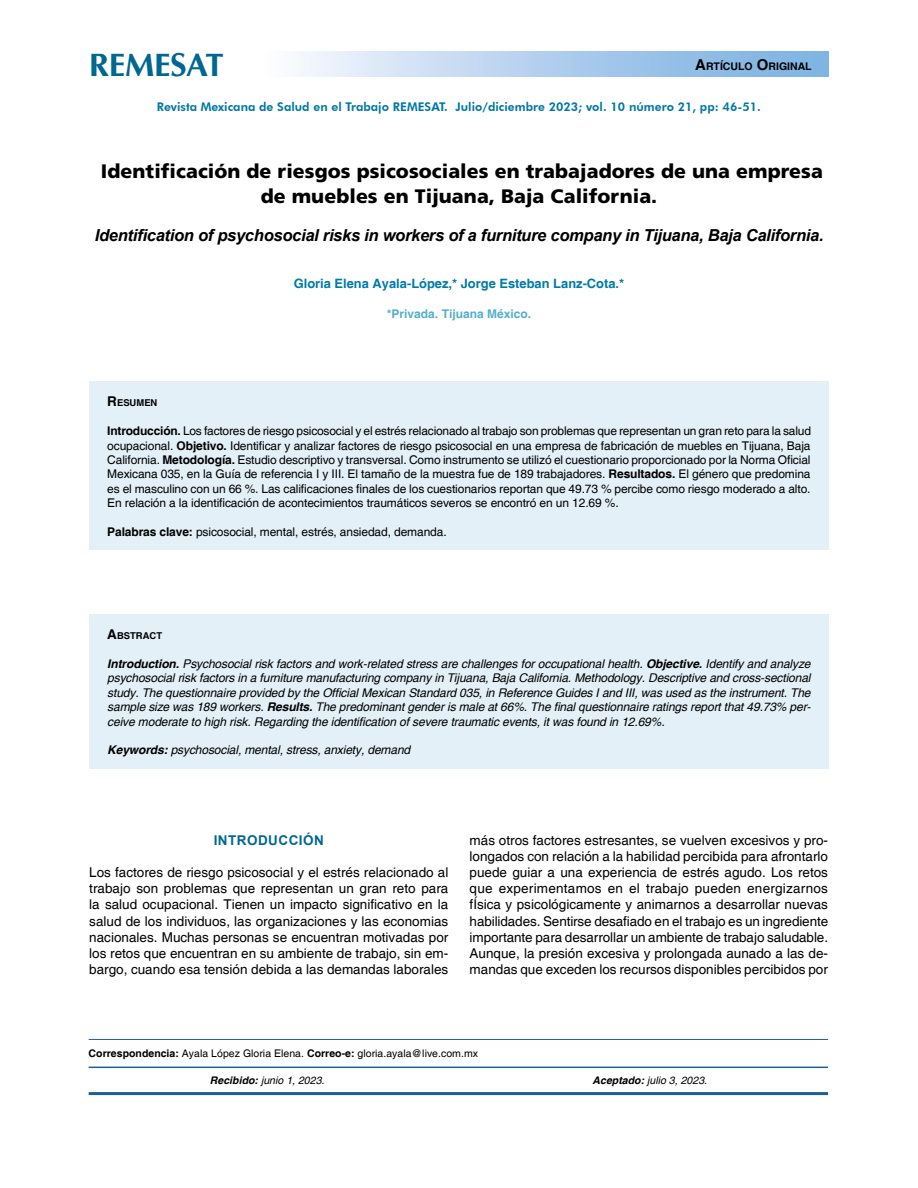
<style>
.page{position:relative;width:918px;height:1188px;background:#fff}
.page>*{position:absolute;margin:0;border:0;box-sizing:border-box;transform-origin:0 0}
.t1{font:700 33px "Ottawa";letter-spacing:-.015em;color:#006791}
.t2{font:900 19.5px/25.2px "Frutiger";letter-spacing:.005em;color:#000;text-align:center}
.t3{font:italic 700 16.5px "Arial";letter-spacing:-.015em;color:#000}
.t4{font:13.5px/16.2px "Helvetica";color:#000;text-align:justify}
.t5{font:700 13.5px "Arial";letter-spacing:.035em;color:#006791}
.t6{font:700 12.9px "Helvetica";color:#007ba9}
.t7{font:12px/14.4px "Helvetica";letter-spacing:-.01em;color:#000;text-align:justify}
.t8{font:italic 12px/14.4px "Helvetica";letter-spacing:-.01em;color:#000;text-align:justify}
.t9{font:800 12px "Futura BT";letter-spacing:.005em;color:#0076a7}
.t10{font:700 12px "Helvetica";color:#54aed0}
.t11{font:10.5px "Helvetica";letter-spacing:.005em;color:#000}
.t12{font:italic 10.5px "Helvetica";letter-spacing:.005em;color:#000}
.t13{font:700 10.5px "Helvetica";color:#000}
.t14{font:700 9.45px "Helvetica";color:#000}
.s1{font-size:15px}
.s2{font-size:13.5px}
.s3{font-weight:700}
</style>
<div class="page">
<div style="left:265px;top:51px;width:564px;height:26px;background:linear-gradient(to right,#f7f8fe,#74ace0)"></div>
<div style="left:89px;top:381px;width:740px;height:169px;background:#e3f0f8"></div>
<div style="left:89px;top:614px;width:740px;height:155px;background:#e3f0f8"></div>
<hr style="left:89px;top:1039px;width:739px;height:1px;background:#1f5d96">
<hr style="left:89px;top:1067px;width:739px;height:1px;background:#1f5d96">
<hr style="left:89px;top:1092px;width:739px;height:3px;background:#1f5d96">
<h1 class="t1" style="left:89px;top:45px;width:136px">REMESAT</h1>
<p class="t13" style="left:695px;top:60px;width:111px"><span class="s1">A</span>RTÍCULO <span class="s1">O</span>RIGINAL</p>
<p class="t9" style="left:157px;top:100px;width:606px">Revista Mexicana de Salud en el Trabajo REMESAT. Julio/diciembre 2023; vol. 10 número 21, pp: 46-51.</p>
<h2 class="t2" style="left:101px;top:158px;width:724px">Identificación de riesgos psicosociales en trabajadores de una empresa de muebles en Tijuana, Baja California.</h2>
<p class="t3" style="left:95px;top:224px;width:730px">Identification of psychosocial risks in workers of a furniture company in Tijuana, Baja California.</p>
<p class="t6" style="left:294px;top:275px;width:332px">Gloria Elena Ayala-López,* Jorge Esteban Lanz-Cota.*</p>
<p class="t10" style="left:387px;top:306px;width:146px">*Privada. Tijuana México.</p>
<p class="t14" style="left:107px;top:397px;width:52px"><span class="s2">R</span>ESUMEN</p>
<p class="t7" style="left:107px;top:424px;width:705px"><span class="s3">Introducción.</span> Los factores de riesgo psicosocial y el estrés relacionado al trabajo son problemas que representan un gran reto para la salud ocupacional. <span class="s3">Objetivo.</span> Identificar y analizar factores de riesgo psicosocial en una empresa de fabricación de muebles en Tijuana, Baja California. <span class="s3">Metodología.</span> Estudio descriptivo y transversal. Como instrumento se utilizó el cuestionario proporcionado por la Norma Oficial Mexicana 035, en la Guía de referencia I y III. El tamaño de la muestra fue de 189 trabajadores. <span class="s3">Resultados.</span> El género que predomina es el masculino con un 66 %. Las calificaciones finales de los cuestionarios reportan que 49.73 % percibe como riesgo moderado a alto.<br>En relación a la identificación de acontecimientos traumáticos severos se encontró en un 12.69 %.</p>
<p class="t7" style="left:107px;top:525px;width:341px"><span class="s3">Palabras clave:</span> psicosocial, mental, estrés, ansiedad, demanda.</p>
<p class="t14" style="left:107px;top:630px;width:31px"><span class="s2">A</span>BSTRA</p>
<p class="t14" style="left:150px;top:630px;width:14px">CT</p>
<p class="t8" style="left:107px;top:657px;width:705px"><span class="s3">Introduction.</span> Psychosocial risk factors and work-related stress are challenges for occupational health. <span class="s3">Objective.</span> Identify and analyze psychosocial risk factors in a furniture manufacturing company in Tijuana, Baja California. Methodology. Descriptive and cross-sectional study. The questionnaire provided by the Official Mexican Standard 035, in Reference Guides I and III, was used as the instrument. The sample size was 189 workers. <span class="s3">Results.</span> The predominant gender is male at 66%. The final questionnaire ratings report that 49.73% per&shy;ceive moderate to high risk. Regarding the identification of severe traumatic events, it was found in 12.69%.</p>
<p class="t8" style="left:107px;top:743px;width:304px"><span class="s3">Keywords:</span> psychosocial, mental, stress, anxiety, demand</p>
<p class="t5" style="left:214px;top:830px;width:112px">INTRODUCCIÓN</p>
<p class="t4" style="left:89px;top:865px;width:361px">Los factores de riesgo psicosocial y el estrés relacionado al trabajo son problemas que representan un gran reto para la salud ocupacional. Tienen un impacto significativo en la salud de los individuos, las organizaciones y las economias nacionales. Muchas personas se encuentran motivadas por los retos que encuentran en su ambiente de trabajo, sin em&shy;bargo, cuando esa tensión debida a las demandas laborales</p>
<p class="t4" style="left:470px;top:832px;width:360px">más otros factores estresantes, se vuelven excesivos y pro&shy;longados con relación a la habilidad percibida para afrontarlo puede guiar a una experiencia de estrés agudo. Los retos que experimentamos en el trabajo pueden energizarnos fÍsica y psicológicamente y animarnos a desarrollar nuevas habilidades. Sentirse desafiado en el trabajo es un ingrediente importante para desarrollar un ambiente de trabajo saludable.<br>Aunque, la presión excesiva y prolongada aunado a las de&shy;mandas que exceden los recursos disponibles percibidos por</p>
<p class="t11" style="left:89px;top:1047px;width:391px"><span class="s3">Correspondencia:</span> Ayala López Gloria Elena. <span class="s3">Correo-e:</span> gloria.ayala@live.com.mx</p>
<p class="t12" style="left:210px;top:1074px;width:116px"><span class="s3">Recibido:</span> junio 1, 2023.</p>
<p class="t12" style="left:593px;top:1074px;width:116px"><span class="s3">Aceptado:</span> julio 3, 2023.</p>
</div>
